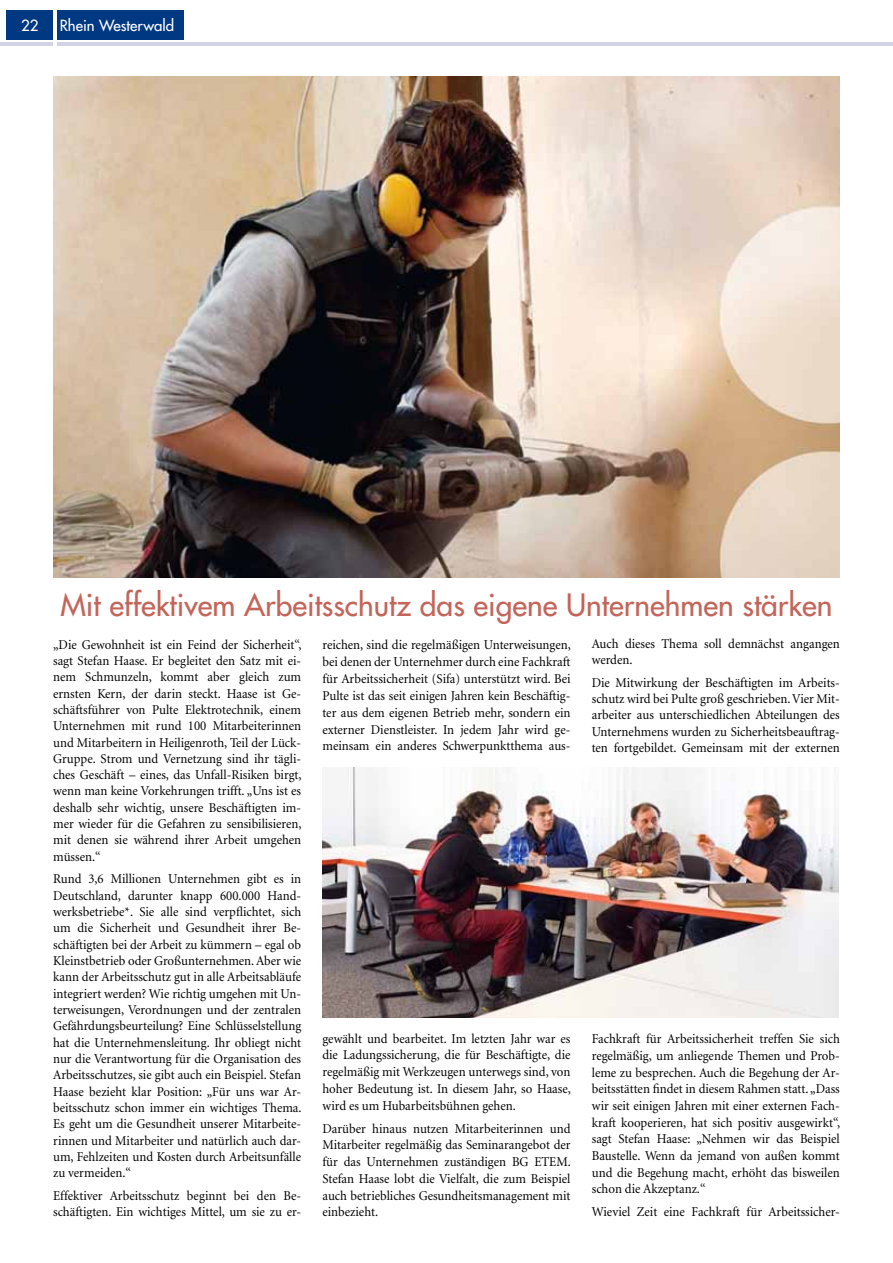
<style>
.page{position:relative;width:893px;height:1263px;background:#fff}
.page>*{position:absolute;margin:0;border:0;box-sizing:border-box;transform-origin:0 0}
.t1{font:30px "Futura LT";color:#c3655a}
.t2{font:15px "Futura LT";color:#fff}
.t3{font:13.5px/16.4px "Minion LT";color:#000;text-align:justify;scale:.95 1}
</style>
<div class="page">
<hr style="left:0;top:43px;width:893px;height:3px;background:#d3d1e4">
<div style="left:6px;top:10px;width:177px;height:30px;background:#003882"></div>
<hr style="left:53px;top:0;width:3px;height:46px;background:#fff">
<img style="left:53px;top:77px;width:787px;height:501px">
<img style="left:322px;top:767px;width:516px;height:250px">
<p class="t2" style="left:21px;top:15px;width:19px">22</p>
<p class="t2" style="left:60px;top:15px;width:116px">Rhein Westerwald</p>
<h1 class="t1" style="left:60px;top:586px;width:774px">Mit effektivem Arbeitsschutz das eigene Unternehmen stärken</h1>
<p class="t3" style="left:53px;top:636px;width:263px">„Die Gewohnheit ist ein Feind der Sicherheit“, sagt Stefan Haase. Er begleitet den Satz mit ei&shy;nem Schmunzeln, kommt aber gleich zum ernsten Kern, der darin steckt. Haase ist Ge&shy;schäftsführer von Pulte Elektrotechnik, einem Unternehmen mit rund 100 Mitarbeiterinnen und Mitarbeitern in Heiligenroth, Teil der Lück-Gruppe. Strom und Vernetzung sind ihr tägli&shy;ches Geschäft – eines, das Unfall-Risiken birgt, wenn man keine Vorkehrungen trifft. „Uns ist es deshalb sehr wichtig, unsere Beschäftigten im&shy;mer wieder für die Gefahren zu sensibilisieren, mit denen sie während ihrer Arbeit umgehen müssen.“</p>
<p class="t3" style="left:53px;top:871px;width:263px">Rund 3,6 Millionen Unternehmen gibt es in Deutschland, darunter knapp 600.000 Hand&shy;werksbetriebe*. Sie alle sind verpflichtet, sich um die Sicherheit und Gesundheit ihrer Be&shy;schäftigten bei der Arbeit zu kümmern – egal ob Kleinstbetrieb oder Großunternehmen. Aber wie kann der Arbeitsschutz gut in alle Arbeitsabläufe integriert werden? Wie richtig umgehen mit Un&shy;terweisungen, Verordnungen und der zentralen Gefährdungsbeurteilung? Eine Schlüsselstellung hat die Unternehmensleitung. Ihr obliegt nicht nur die Verantwortung für die Organisation des Arbeitsschutzes, sie gibt auch ein Beispiel. Stefan Haase bezieht klar Position: „Für uns war Ar&shy;beitsschutz schon immer ein wichtiges Thema.<br>Es geht um die Gesundheit unserer Mitarbeite&shy;rinnen und Mitarbeiter und natürlich auch dar&shy;um, Fehlzeiten und Kosten durch Arbeitsunfälle zu vermeiden.“</p>
<p class="t3" style="left:53px;top:1188px;width:263px">Effektiver Arbeitsschutz beginnt bei den Be&shy;schäftigten. Ein wichtiges Mittel, um sie zu er-</p>
<p class="t3" style="left:322px;top:636px;width:263px;line-height:17px">reichen, sind die regelmäßigen Unterweisungen, bei denen der Unternehmer durch eine Fachkraft für Arbeitssicherheit (Sifa) unterstützt wird. Bei Pulte ist das seit einigen Jahren kein Beschäftig&shy;ter aus dem eigenen Betrieb mehr, sondern ein externer Dienstleister. In jedem Jahr wird ge&shy;meinsam ein anderes Schwerpunktthema aus-</p>
<p class="t3" style="left:592px;top:636px;width:263px">Auch dieses Thema soll demnächst angangen werden.</p>
<p class="t3" style="left:592px;top:675px;width:263px">Die Mitwirkung der Beschäftigten im Arbeits&shy;schutz wird bei Pulte groß geschrieben. Vier Mit&shy;arbeiter aus unterschiedlichen Abteilungen des Unternehmens wurden zu Sicherheitsbeauftrag&shy;ten fortgebildet. Gemeinsam mit der externen</p>
<p class="t3" style="left:322px;top:1030px;width:263px">gewählt und bearbeitet. Im letzten Jahr war es die Ladungssicherung, die für Beschäftigte, die regelmäßig mit Werkzeugen unterwegs sind, von hoher Bedeutung ist. In diesem Jahr, so Haase, wird es um Hubarbeitsbühnen gehen.</p>
<p class="t3" style="left:322px;top:1120px;width:263px">Darüber hinaus nutzen Mitarbeiterinnen und Mitarbeiter regelmäßig das Seminarangebot der für das Unternehmen zuständigen BG ETEM.<br>Stefan Haase lobt die Vielfalt, die zum Beispiel auch betriebliches Gesundheitsmanagement mit einbezieht.</p>
<p class="t3" style="left:592px;top:1031px;width:263px">Fachkraft für Arbeitssicherheit treffen Sie sich regelmäßig, um anliegende Themen und Prob&shy;leme zu besprechen. Auch die Begehung der Ar&shy;beitsstätten findet in diesem Rahmen statt. „Dass wir seit einigen Jahren mit einer externen Fach&shy;kraft kooperieren, hat sich positiv ausgewirkt“, sagt Stefan Haase: „Nehmen wir das Beispiel Baustelle. Wenn da jemand von außen kommt und die Begehung macht, erhöht das bisweilen schon die Akzeptanz.“</p>
<p class="t3" style="left:592px;top:1204px;width:263px">Wieviel Zeit eine Fachkraft für Arbeitssicher-</p>
</div>
